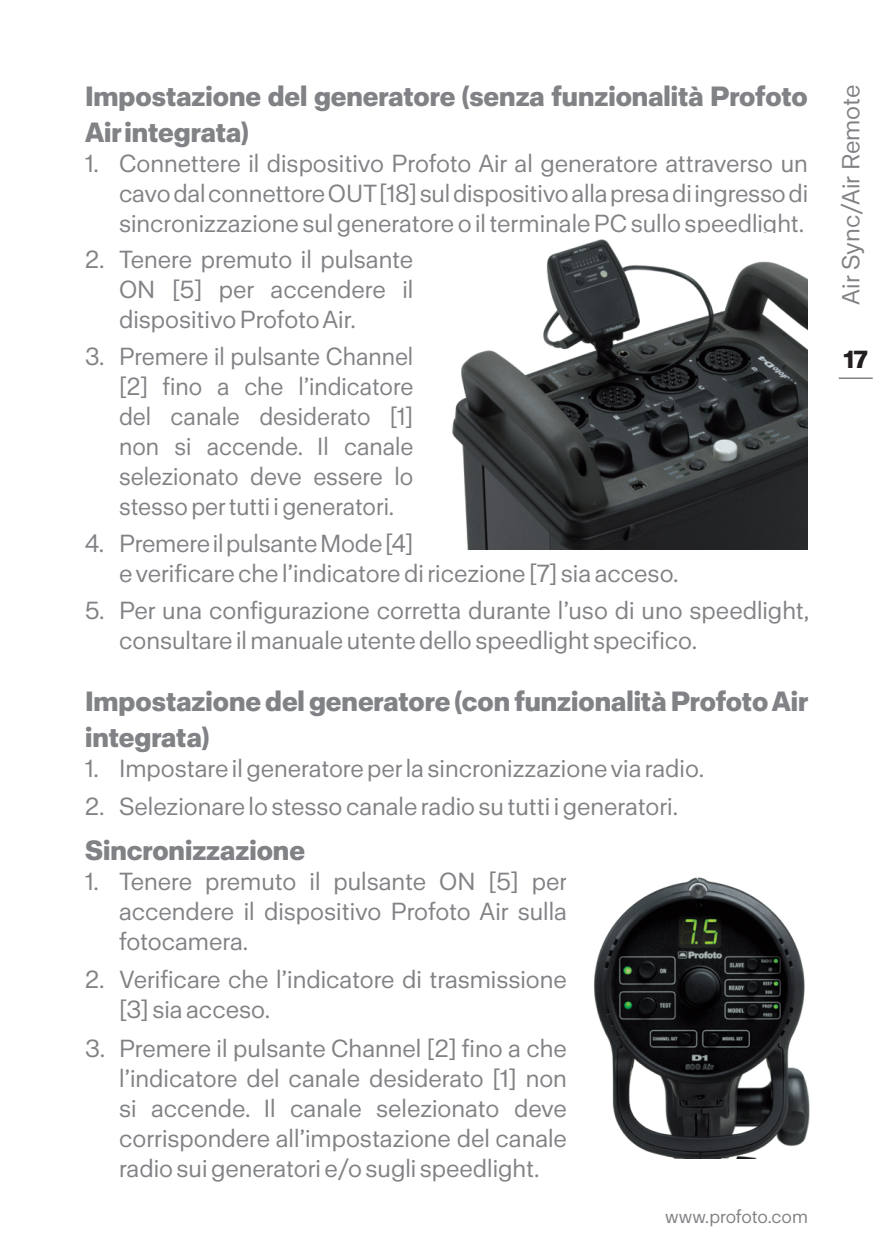
<style>
.page{position:relative;width:893px;height:1259px;background:#fff}
.page>*{position:absolute;margin:0;border:0;box-sizing:border-box;transform-origin:0 0}
.t1{font:700 27px/36px "Profoto Sans";color:#808285}
.t2{font:24px/30px "Profoto Sans";color:#808285;text-align:justify}
.t3{font:700 24px "Profoto Sans";color:#231f20}
.t4{font:18px "Profoto Sans";letter-spacing:-.005em;color:#808285}
</style>
<div class="page">
<hr style="left:839px;top:377px;width:34px;height:2px;background:#808285">
<img style="left:452px;top:239px;width:356px;height:310px">
<img style="left:594px;top:877px;width:216px;height:281px">
<p class="t1" style="left:85px;top:77px;width:724px">Impostazione del generatore (senza funzionalità Profoto<br>Air integrata)</p>
<p class="t2" style="left:119px;top:147px;width:691px;text-indent:-34px">1. Connettere il dispositivo Profoto Air al generatore attraverso un cavo dal connettore OUT [18] sul dispositivo alla presa di ingresso di sincronizzazione sul generatore o il terminale PC sullo speedlight.</p>
<p class="t2" style="left:119px;top:244px;width:296px;text-indent:-34px">2. Tenere premuto il pulsante ON [5] per accendere il dispositivo Profoto Air.</p>
<p class="t2" style="left:119px;top:341px;width:296px;text-indent:-34px">3. Premere il pulsante Channel [2] fino a che l’indicatore del canale desiderato [1] non si accende. Il canale selezionato deve essere lo stesso per tutti i generatori.</p>
<p class="t2" style="left:119px;top:528px;width:561px;text-indent:-34px">4. Premere il pulsante Mode [4]<br>e verificare che l’indicatore di ricezione [7] sia acceso.</p>
<p class="t2" style="left:119px;top:595px;width:692px;text-indent:-34px">5. Per una configurazione corretta durante l’uso di uno speedlight, consultare il manuale utente dello speedlight specifico.</p>
<p class="t1" style="left:85px;top:682px;width:725px">Impostazione del generatore (con funzionalità Profoto Air integrata)</p>
<p class="t2" style="left:85px;top:752px;width:621px">1. Impostare il generatore per la sincronizzazione via radio.</p>
<p class="t2" style="left:85px;top:791px;width:595px">2. Selezionare lo stesso canale radio su tutti i generatori.</p>
<p class="t1" style="left:85px;top:831px;width:221px">Sincronizzazione</p>
<p class="t2" style="left:119px;top:865px;width:450px;text-indent:-34px">1. Tenere premuto il pulsante ON [5] per accendere il dispositivo Profoto Air sulla fotocamera.</p>
<p class="t2" style="left:119px;top:964px;width:449px;text-indent:-34px">2. Verificare che l’indicatore di trasmissione [3] sia acceso.</p>
<p class="t2" style="left:119px;top:1032px;width:449px;text-indent:-34px">3. Premere il pulsante Channel [2] fino a che l’indicatore del canale desiderato [1] non si accende. Il canale selezionato deve corrispondere all’impostazione del canale radio sui generatori e/o sugli speedlight.</p>
<p class="t4" style="left:665px;top:1206px;width:144px">www.profoto.com</p>
<p class="t2" style="left:835px;top:305px;width:221px;rotate:-90deg">Air Sync/Air Remote</p>
<p class="t3" style="left:844px;top:344px;width:26px">17</p>
</div>
